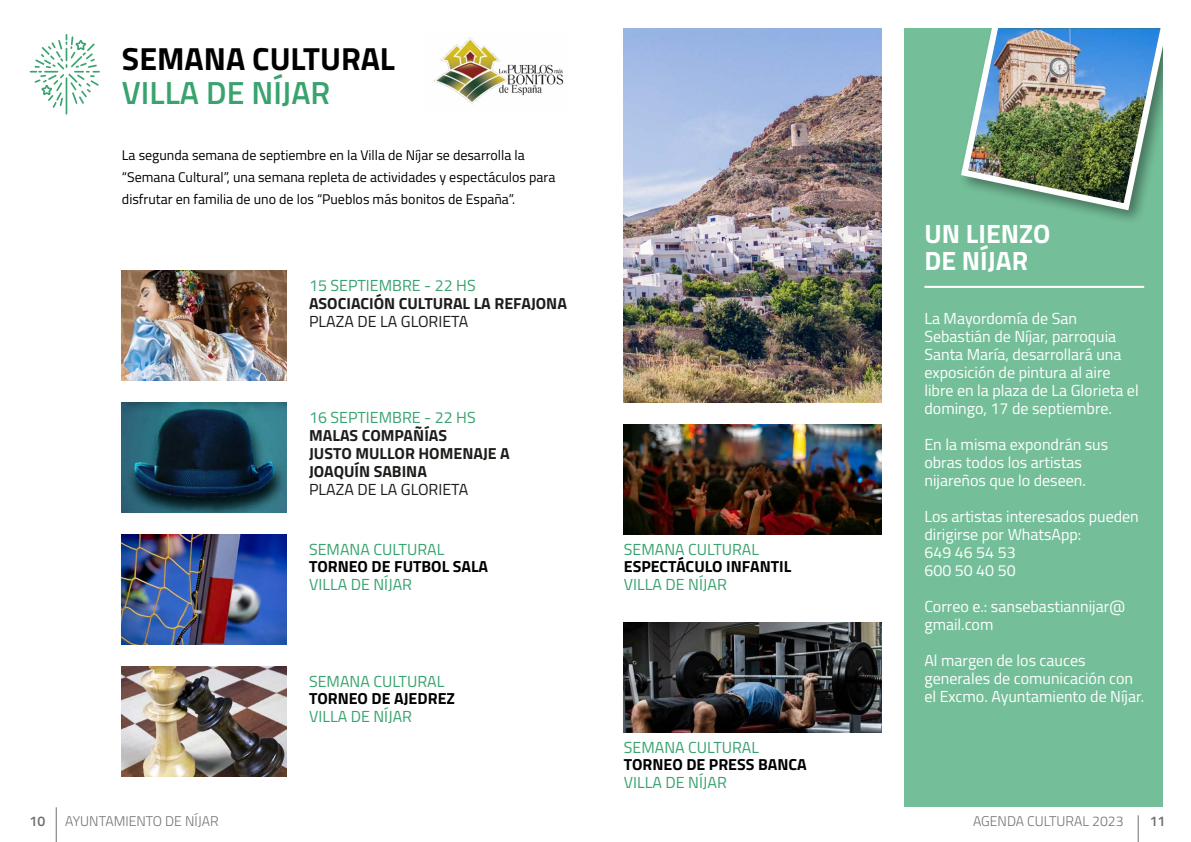
<style>
.page{position:relative;width:1191px;height:842px;background:#fff}
.page>*{position:absolute;margin:0;border:0;box-sizing:border-box;transform-origin:0 0}
.t1{font:700 32px "Cairo";color:#000}
.t2{font:600 32px "Cairo";color:#38a36e}
.t3{font:700 26.4px/26.4px "Cairo";color:#fff}
.t4{font:16px/18px "Cairo";color:#fff}
.t5{font:16px "Cairo";color:#38a36e}
.t6{font:700 16px/18px "Cairo";color:#1d1d1b}
.t7{font:700 16px "Cairo";color:#000}
.t8{font:16px "Cairo";color:#1d1d1b}
.t9{font:14px/22px "Cairo";color:#000}
.t10{font:300 14px "Cairo";color:#706f6f}
.t11{font:600 14px "Cairo";color:#706f6f}
</style>
<div class="page">
<hr style="left:56px;top:807px;width:1px;height:35px;background:#706f6f">
<svg style="left:1137px;top:815px;width:1px;height:27px"></svg>
<img style="left:122px;top:534px;width:164px;height:110px">
<img style="left:624px;top:424px;width:258px;height:110px">
<img style="left:624px;top:622px;width:258px;height:110px">
<img style="left:122px;top:666px;width:164px;height:110px">
<img style="left:624px;top:28px;width:258px;height:374px">
<img style="left:122px;top:402px;width:164px;height:110px">
<img style="left:122px;top:270px;width:164px;height:110px">
<hr style="left:66px;top:77px;width:1px;height:38px;background:#38a36e">
<svg style="left:30px;top:34px;width:70px;height:74px"></svg>
<img style="left:434px;top:37px;width:130px;height:67px">
<div style="left:904px;top:28px;width:258px;height:779px;background:#74bf99"></div>
<div style="left:957px;top:28px;width:205px;height:197px;background:#000;opacity:.4"></div>
<img style="left:957px;top:28px;width:205px;height:186px">
<hr style="left:924px;top:286px;width:220px;height:2px;background:#fff">
<h1 class="t1" style="left:122px;top:33px;width:275px">SEMANA CULTURAL</h1>
<h1 class="t2" style="left:122px;top:69px;width:210px">VILLA DE NÍJAR</h1>
<p class="t9" style="left:122px;top:144px;width:435px">La segunda semana de septiembre en la Villa de Níjar se desarrolla la “Semana Cultural”, una semana repleta de actividades y espectáculos para disfrutar en familia de uno de los “Pueblos más bonitos de España”.</p>
<p class="t5" style="left:309px;top:274px;width:168px">15 SEPTIEMBRE - 22 HS</p>
<p class="t6" style="left:309px;top:295px;width:259px">ASOCIACIÓN CULTURAL LA REFAJONA</p>
<p class="t8" style="left:309px;top:310px;width:161px">PLAZA DE LA GLORIETA</p>
<p class="t5" style="left:309px;top:406px;width:168px">16 SEPTIEMBRE - 22 HS</p>
<p class="t6" style="left:309px;top:427px;width:202px">MALAS COMPAÑÍAS<br>JUSTO MULLOR HOMENAJE A<br>JOAQUÍN SABINA</p>
<p class="t8" style="left:309px;top:478px;width:161px">PLAZA DE LA GLORIETA</p>
<p class="t5" style="left:309px;top:538px;width:137px">SEMANA CULTURAL</p>
<p class="t7" style="left:309px;top:554px;width:181px">TORNEO DE FUTBOL SALA</p>
<p class="t5" style="left:309px;top:573px;width:105px">VILLA DE NÍJAR</p>
<p class="t5" style="left:309px;top:670px;width:137px">SEMANA CULTURAL</p>
<p class="t7" style="left:309px;top:686px;width:147px">TORNEO DE AJEDREZ</p>
<p class="t5" style="left:309px;top:705px;width:105px">VILLA DE NÍJAR</p>
<p class="t5" style="left:624px;top:538px;width:137px">SEMANA CULTURAL</p>
<p class="t7" style="left:624px;top:554px;width:169px">ESPECTÁCULO INFANTIL</p>
<p class="t5" style="left:624px;top:573px;width:105px">VILLA DE NÍJAR</p>
<p class="t5" style="left:624px;top:736px;width:137px">SEMANA CULTURAL</p>
<p class="t7" style="left:624px;top:752px;width:184px">TORNEO DE PRESS BANCA</p>
<p class="t5" style="left:624px;top:771px;width:105px">VILLA DE NÍJAR</p>
<h2 class="t3" style="left:924px;top:221px;width:127px">UN LIENZO<br>DE NÍJAR</h2>
<p class="t4" style="left:924px;top:309px;width:216px">La Mayordomía de San<br>Sebastián de Níjar, parroquia<br>Santa María, desarrollará una exposición de pintura al aire libre en la plaza de La Glorieta el domingo, 17 de septiembre.</p>
<p class="t4" style="left:924px;top:435px;width:185px">En la misma expondrán sus obras todos los artistas nijareños que lo deseen.</p>
<p class="t4" style="left:924px;top:507px;width:216px">Los artistas interesados pueden dirigirse por WhatsApp:<br>649 46 54 53<br>600 50 40 50</p>
<p class="t4" style="left:924px;top:597px;width:202px">Correo e.: sansebastiannijar@ gmail.com</p>
<p class="t4" style="left:924px;top:651px;width:221px">Al margen de los cauces generales de comunicación con el Excmo. Ayuntamiento de Níjar.</p>
<p class="t11" style="left:29px;top:810px;width:17px">10</p>
<p class="t10" style="left:65px;top:810px;width:155px">AYUNTAMIENTO DE NÍJAR</p>
<p class="t10" style="left:973px;top:810px;width:152px">AGENDA CULTURAL 2023</p>
<p class="t11" style="left:1149px;top:810px;width:17px">11</p>
</div>
